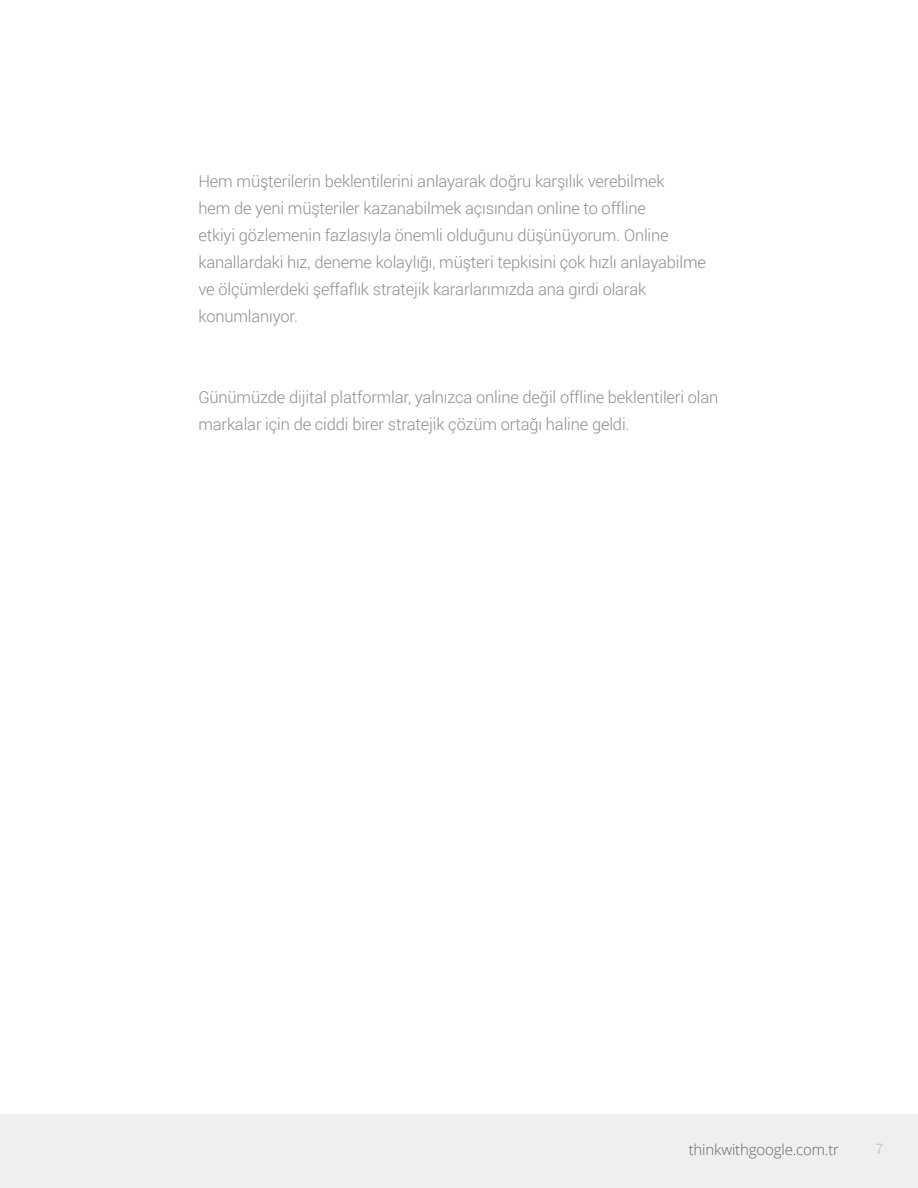
<style>
.page{position:relative;width:918px;height:1188px;background:#fff}
.page>*{position:absolute;margin:0;border:0;box-sizing:border-box;transform-origin:0 0}
.t1{font:300 16.5px/27px "Roboto";letter-spacing:-.01em;color:#8e8e8e}
.t2{font:300 15.75px "Open Sans";letter-spacing:.01em;color:#666766}
.t3{font:300 15px "Open Sans";letter-spacing:-.01em;color:#656565}
.t4{font:14.25px "Roboto";color:#c9c9c9}
</style>
<div class="page">
<div style="left:0;top:1114px;width:918px;height:74px;background:#f0eff0"></div>
<p class="t1" style="left:198px;top:167px;width:509px">Hem müşterilerin beklentilerini anlayarak doğru karşılık verebilmek<br>hem de yeni müşteriler kazanabilmek açısından online to offline<br>etkiyi gözlemenin fazlasıyla önemli olduğunu düşünüyorum. Online kanallardaki hız, deneme kolaylığı, müşteri tepkisini çok hızlı anlayabilme ve ölçümlerdeki şeffaflık stratejik kararlarımızda ana girdi olarak konumlanıyor.</p>
<p class="t1" style="left:198px;top:383px;width:521px">Günümüzde dijital platformlar, yalnızca online değil offline beklentileri olan markalar için de ciddi birer stratejik çözüm ortağı haline geldi.</p>
<p class="t3" style="left:689px;top:1139px;width:152px">thinkwithgoogle.com.tr</p>
<p class="t2" style="left:698px;top:1140px;width:151px">thinkwithgoogle.com</p>
<p class="t4" style="left:876px;top:1139px;width:10px">7</p>
</div>
